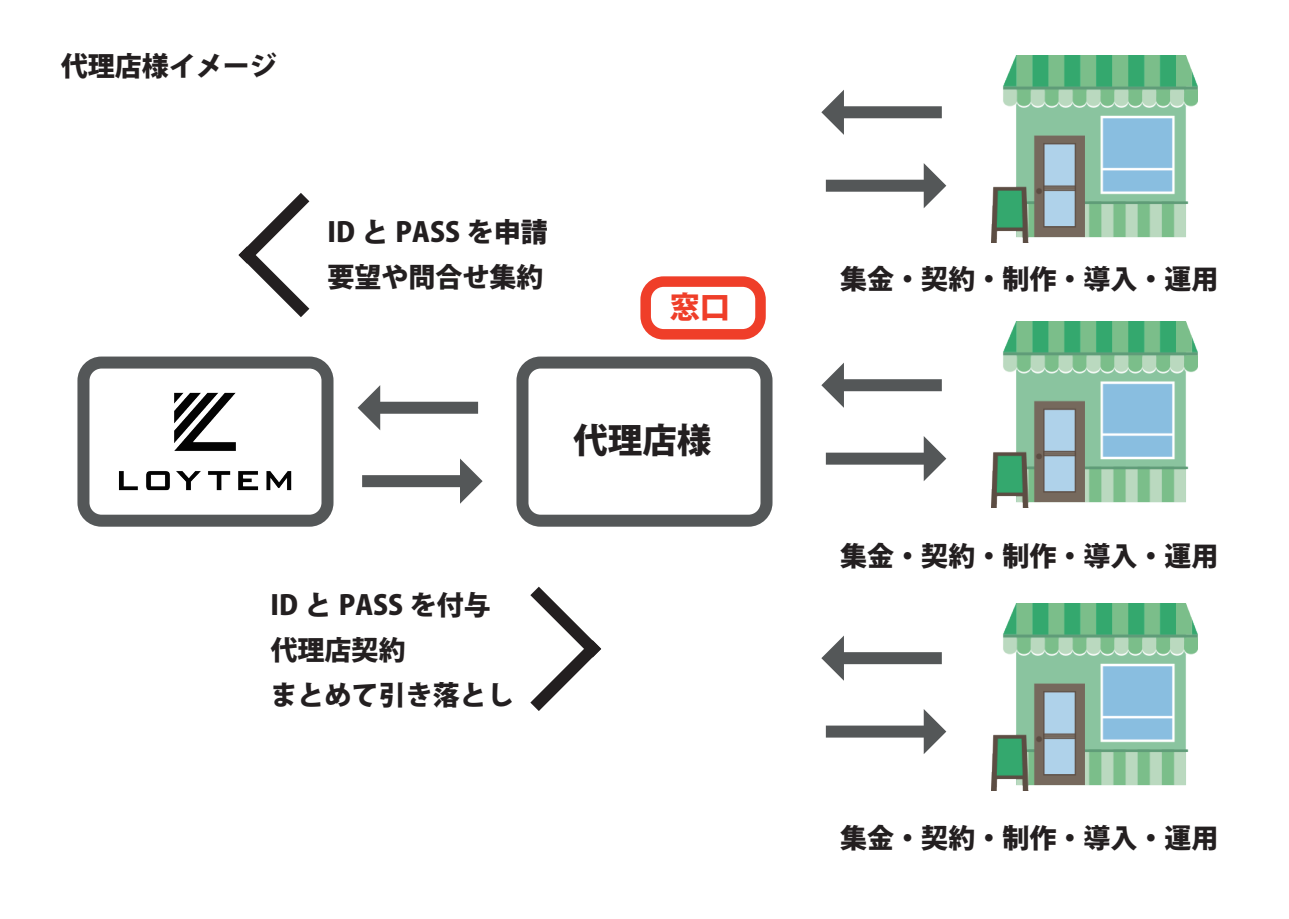
<style>
.page{position:relative;width:1289px;height:919px;background:#fff}
.page>*{position:absolute;margin:0;border:0;box-sizing:border-box;transform-origin:0 0}
.t1{font:800 34.5px "Koz Go Pr 6 N";color:#231f20}
.t2{font:800 30px "Koz Go Pr 6 N";color:#ef3e29}
.t3{font:800 27px/45px "Koz Go Pr 6 N";color:#231f20}
</style>
<div class="page">
<div style="left:77px;top:356px;width:256px;height:170px;border:12px solid #545758;border-radius:18px"></div>
<div style="left:516px;top:356px;width:256px;height:170px;border:12px solid #545758;border-radius:18px"></div>
<img style="left:991px;top:56px;width:206px;height:186px">
<img style="left:991px;top:321px;width:206px;height:186px">
<img style="left:991px;top:603px;width:206px;height:187px">
<div style="left:377px;top:401px;width:101px;height:12px;background:#545758"></div>
<svg style="left:357px;top:385px;width:23px;height:45px"></svg>
<div style="left:362px;top:475px;width:101px;height:12px;background:#545758"></div>
<svg style="left:460px;top:458px;width:22px;height:45px"></svg>
<img style="left:119px;top:392px;width:173px;height:99px">
<div style="left:841px;top:379px;width:100px;height:12px;background:#545758"></div>
<svg style="left:821px;top:362px;width:23px;height:46px"></svg>
<div style="left:825px;top:452px;width:101px;height:12px;background:#545758"></div>
<svg style="left:923px;top:436px;width:23px;height:45px"></svg>
<div style="left:841px;top:106px;width:100px;height:12px;background:#545758"></div>
<svg style="left:821px;top:90px;width:23px;height:45px"></svg>
<div style="left:825px;top:180px;width:101px;height:12px;background:#545758"></div>
<svg style="left:923px;top:163px;width:23px;height:45px"></svg>
<div style="left:841px;top:652px;width:100px;height:12px;background:#545758"></div>
<svg style="left:821px;top:635px;width:23px;height:45px"></svg>
<div style="left:825px;top:725px;width:101px;height:12px;background:#545758"></div>
<svg style="left:923px;top:709px;width:23px;height:45px"></svg>
<div style="left:640px;top:276px;width:125px;height:63px;border:10px solid #ef3e29;border-radius:18px"></div>
<svg style="left:238px;top:193px;width:72px;height:124px"></svg>
<svg style="left:530px;top:586px;width:72px;height:125px"></svg>
<p class="t3" style="left:61px;top:44px;width:217px">代理店様イメージ</p>
<p class="t3" style="left:327px;top:210px;width:222px">ID と PASS を申請要望や問合せ集約</p>
<p class="t2" style="left:669px;top:290px;width:61px">窓口</p>
<p class="t1" style="left:573px;top:421px;width:139px">代理店様</p>
<p class="t3" style="left:270px;top:583px;width:244px">ID と PASS を付与代理店契約<br>まとめて引き落とし</p>
<p class="t3" style="left:840px;top:257px;width:379px">集金・契約・制作・導入・運用</p>
<p class="t3" style="left:840px;top:534px;width:379px">集金・契約・制作・導入・運用</p>
<p class="t3" style="left:840px;top:816px;width:379px">集金・契約・制作・導入・運用</p>
</div>
